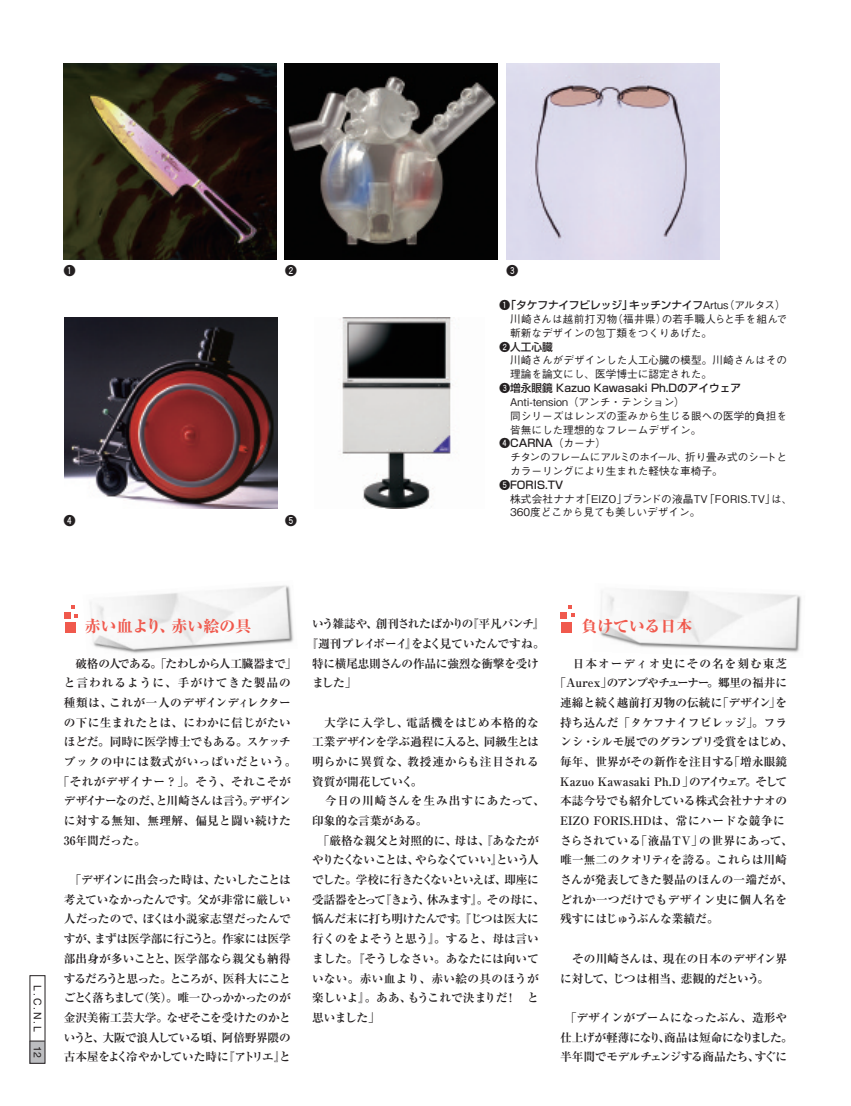
<style>
.page{position:relative;width:851px;height:1106px;background:#fff}
.page>*{position:absolute;margin:0;border:0;box-sizing:border-box;transform-origin:0 0}
.t1{font:800 15.9px "Ryumin Pro";color:#f0594d}
.t2{font:700 11.7px/19.6px "Ryumin Pro";letter-spacing:-.005em;color:#231f20;text-align:justify}
.t3{font:700 11.7px/19.6px "Ryumin Pro";letter-spacing:-.025em;color:#231f20;text-align:center}
.t4{font:700 11.7px "Ryumin Pro";letter-spacing:.02em;color:#231f20}
.t5{font:700 11.7px "Ryumin Pro";letter-spacing:-.05em;color:#231f20}
.t6{font:700 11.7px "Ryumin Pro";letter-spacing:.035em;color:#231f20}
.t7{font:700 11.7px "Ryumin Pro";letter-spacing:.08em;color:#231f20}
.t8{font:700 11.7px "Ryumin Pro";letter-spacing:-.035em;color:#231f20}
.t9{font:700 11.7px "Ryumin Pro";letter-spacing:-.065em;color:#231f20}
.t10{font:700 11.7px "Ryumin Pro";letter-spacing:-.08em;color:#231f20}
.t11{font:700 11.7px "Ryumin Pro";letter-spacing:-.1em;color:#231f20}
.t12{font:700 11.7px "Ryumin Pro";letter-spacing:-.055em;color:#231f20}
.t13{font:700 11.7px "Ryumin Pro";letter-spacing:.015em;color:#231f20}
.t14{font:700 11.7px "Ryumin Pro";letter-spacing:.05em;color:#231f20}
.t15{font:700 11.7px "Ryumin Pro";letter-spacing:.085em;color:#231f20}
.t16{font:700 11.7px "Numfr Invert";color:#231f20}
.t17{font:500 10.65px/13.8px "Gothic BBB Pro";color:#231f20}
.t18{font:500 10.65px "Shin Go Pro";color:#231f20}
.t19{font:10.5px "Helvetica";color:#231f20}
.s1{font-family:"Numfr Invert";font-weight:700}
.s2{font-family:"Gothic BBB Pro"}
</style>
<div class="page">
<img style="left:600px;top:590px;width:202px;height:63px">
<img style="left:90px;top:585px;width:204px;height:69px">
<div style="left:30px;top:1041px;width:15px;height:22px;background:#bcbdc0"></div>
<svg style="left:30px;top:1040px;width:15px;height:1px"></svg>
<img style="left:64px;top:64px;width:212px;height:195px">
<img style="left:284px;top:64px;width:213px;height:195px">
<img style="left:64px;top:317px;width:213px;height:191px">
<img style="left:506px;top:64px;width:213px;height:195px">
<img style="left:339px;top:317px;width:114px;height:191px">
<div style="left:561px;top:622px;width:11px;height:10px;background:#f0594d"></div>
<svg style="left:568px;top:605px;width:6px;height:12px"></svg>
<div style="left:560px;top:612px;width:6px;height:7px;background:#f0594d"></div>
<div style="left:65px;top:622px;width:10px;height:10px;background:#f0594d"></div>
<svg style="left:71px;top:605px;width:7px;height:12px"></svg>
<div style="left:64px;top:612px;width:6px;height:7px;background:#f0594d"></div>
<p class="t16" style="left:64px;top:264px;width:13px">1</p>
<p class="t16" style="left:285px;top:264px;width:13px">2</p>
<p class="t16" style="left:64px;top:514px;width:13px">4</p>
<p class="t16" style="left:285px;top:514px;width:13px">5</p>
<p class="t16" style="left:506px;top:264px;width:13px">3</p>
<p class="t18" style="left:499px;top:296px;width:287px"><span class="s1">1</span>「タケフナイフビレッジ」キッチンナイフ<span class="s2">Artus（アルタス）</span></p>
<p class="t17" style="left:510px;top:311px;width:278px">川崎さんは越前打刃物（福井県）の若手職人らと手を組んで斬新なデザインの包丁類をつくりあげた。</p>
<p class="t18" style="left:499px;top:338px;width:55px"><span class="s1">2</span>人工心臓</p>
<p class="t17" style="left:510px;top:352px;width:278px">川崎さんがデザインした人工心臓の模型。川崎さんはその理論を論文にし、医学博士に認定された。</p>
<p class="t18" style="left:499px;top:379px;width:243px"><span class="s1">3</span>増永眼鏡 Kazuo Kawasaki Ph.Dのアイウェア</p>
<p class="t17" style="left:510px;top:393px;width:278px">Anti-tension（アンチ・テンション）<br>同シリーズはレンズの歪みから生じる眼への医学的負担を皆無にした理想的なフレームデザイン。</p>
<p class="t18" style="left:499px;top:434px;width:108px"><span class="s1">4</span>CARNA<span class="s2">（カーナ）</span></p>
<p class="t17" style="left:510px;top:449px;width:278px">チタンのフレームにアルミのホイール、折り畳み式のシートとカラーリングにより生まれた軽快な車椅子。</p>
<p class="t18" style="left:499px;top:476px;width:65px"><span class="s1">5</span>FORIS.TV</p>
<p class="t17" style="left:510px;top:490px;width:284px">株式会社ナナオ「EIZO」ブランドの液晶TV「FORIS.TV」は、<br>360度どこから見ても美しいデザイン。</p>
<p class="t19" style="left:41px;top:985px;width:48px;rotate:90deg">L.C.N.L</p>
<p class="t19" style="left:41px;top:1046px;width:13px;rotate:90deg">12</p>
<p class="t10" style="left:312px;top:614px;width:234px">いう雑誌や、創刊されたばかりの『平凡パンチ』</p>
<p class="t2" style="left:306px;top:633px;width:240px">『週刊プレイボーイ』をよく見ていたんですね。</p>
<p class="t2" style="left:312px;top:652px;width:228px">特に横尾忠則さんの作品に強烈な衝撃を受け</p>
<p class="t2" style="left:312px;top:672px;width:46px">ました」</p>
<p class="t2" style="left:312px;top:711px;width:228px;text-indent:12px">大学に入学し、電話機をはじめ本格的な工業デザインを学ぶ過程に入ると、同級生とは明らかに異質な、教授連からも注目される資質が開花していく。</p>
<p class="t15" style="left:324px;top:791px;width:221px">今日の川崎さんを生み出すにあたって、</p>
<p class="t2" style="left:312px;top:810px;width:117px">印象的な言葉がある。</p>
<p class="t2" style="left:318px;top:829px;width:223px">「厳格な親父と対照的に、母は、『あなたが</p>
<p class="t11" style="left:312px;top:850px;width:228px">やりたくないことは、やらなくていい』という人</p>
<p class="t5" style="left:312px;top:870px;width:228px">でした。学校に行きたくないといえば、即座に</p>
<p class="t8" style="left:312px;top:890px;width:234px">受話器をとって『きょう、休みます』。その母に、</p>
<p class="t2" style="left:312px;top:908px;width:228px">悩んだ末に打ち明けたんです。『じつは医大に</p>
<p class="t2" style="left:312px;top:928px;width:228px">行くのをよそうと思う』。すると、母は言い</p>
<p class="t2" style="left:312px;top:947px;width:228px">ました。『そうしなさい。あなたには向いて</p>
<p class="t4" style="left:312px;top:968px;width:228px">いない。赤い血より、赤い絵の具のほうが</p>
<p class="t2" style="left:312px;top:987px;width:228px">楽しいよ』。ああ、もうこれで決まりだ！ と</p>
<p class="t2" style="left:312px;top:1006px;width:69px">思いました」</p>
<h1 class="t1" style="left:85px;top:613px;width:168px">赤い血より、赤い絵の具</h1>
<h1 class="t1" style="left:581px;top:613px;width:113px">負けている日本</h1>
<p class="t7" style="left:572px;top:654px;width:216px">日本オーディオ史にその名を刻む東芝</p>
<p class="t5" style="left:554px;top:673px;width:234px">「Aurex」のアンプやチューナー。郷里の福井に</p>
<p class="t2" style="left:560px;top:692px;width:228px">連綿と続く越前打刃物の伝統に「デザイン」を</p>
<p class="t2" style="left:560px;top:711px;width:228px">持ち込んだ「タケフナイフビレッジ」。フラ</p>
<p class="t2" style="left:560px;top:731px;width:234px">ンシ・シルモ展でのグランプリ受賞をはじめ、</p>
<p class="t2" style="left:560px;top:751px;width:228px">毎年、世界がその新作を注目する「増永眼鏡</p>
<p class="t2" style="left:560px;top:770px;width:228px">Kazuo Kawasaki Ph.D」のアイウェア。そして</p>
<p class="t2" style="left:560px;top:790px;width:228px">本誌今号でも紹介している株式会社ナナオの</p>
<p class="t2" style="left:560px;top:810px;width:226px">EIZO FORIS.HDは、常にハードな競争に</p>
<p class="t6" style="left:560px;top:831px;width:234px">さらされている「液晶TV」の世界にあって、</p>
<p class="t13" style="left:560px;top:850px;width:228px">唯一無二のクオリティを誇る。これらは川崎</p>
<p class="t4" style="left:560px;top:870px;width:234px">さんが発表してきた製品のほんの一端だが、</p>
<p class="t4" style="left:560px;top:890px;width:228px">どれか一つだけでもデザイン史に個人名を</p>
<p class="t2" style="left:560px;top:908px;width:160px">残すにはじゅうぶんな業績だ。</p>
<p class="t2" style="left:560px;top:947px;width:228px;text-indent:12px">その川崎さんは、現在の日本のデザイン界に対して、じつは相当、悲観的だという。</p>
<p class="t2" style="left:560px;top:1006px;width:234px;text-align:center">「デザインがブームになったぶん、造形や仕上げが軽薄になり、商品は短命になりました。半年間でモデルチェンジする商品たち、すぐに</p>
<p class="t12" style="left:75px;top:654px;width:223px">破格の人である。「たわしから人工臓器まで」</p>
<p class="t7" style="left:64px;top:673px;width:228px">と言われるように、手がけてきた製品の</p>
<p class="t6" style="left:64px;top:693px;width:228px">種類は、これが一人のデザインディレクター</p>
<p class="t4" style="left:64px;top:713px;width:228px">の下に生まれたとは、にわかに信じがたい</p>
<p class="t2" style="left:64px;top:731px;width:228px">ほどだ。同時に医学博士でもある。スケッチ</p>
<p class="t14" style="left:64px;top:752px;width:234px">ブックの中には数式がいっぱいだという。</p>
<p class="t4" style="left:58px;top:772px;width:234px">「それがデザイナー？」。そう、それこそが</p>
<p class="t9" style="left:64px;top:791px;width:228px">デザイナーなのだ、と川崎さんは言う。デザイン</p>
<p class="t4" style="left:64px;top:811px;width:228px">に対する無知、無理解、偏見と闘い続けた</p>
<p class="t2" style="left:64px;top:829px;width:83px">36年間だった。</p>
<p class="t3" style="left:64px;top:869px;width:228px">「デザインに出会った時は、たいしたことは考えていなかったんです。父が非常に厳しい人だったので、ぼくは小説家志望だったんですが、まずは医学部に行こうと。作家には医学部出身が多いことと、医学部なら親父も納得するだろうと思った。ところが、医科大にことごとく落ちまして（笑）。唯一ひっかかったのが金沢美術工芸大学。なぜそこを受けたのかというと、大阪で浪人している頃、阿倍野界隈の古本屋をよく冷やかしていた時に『アトリエ』と</p>
</div>
